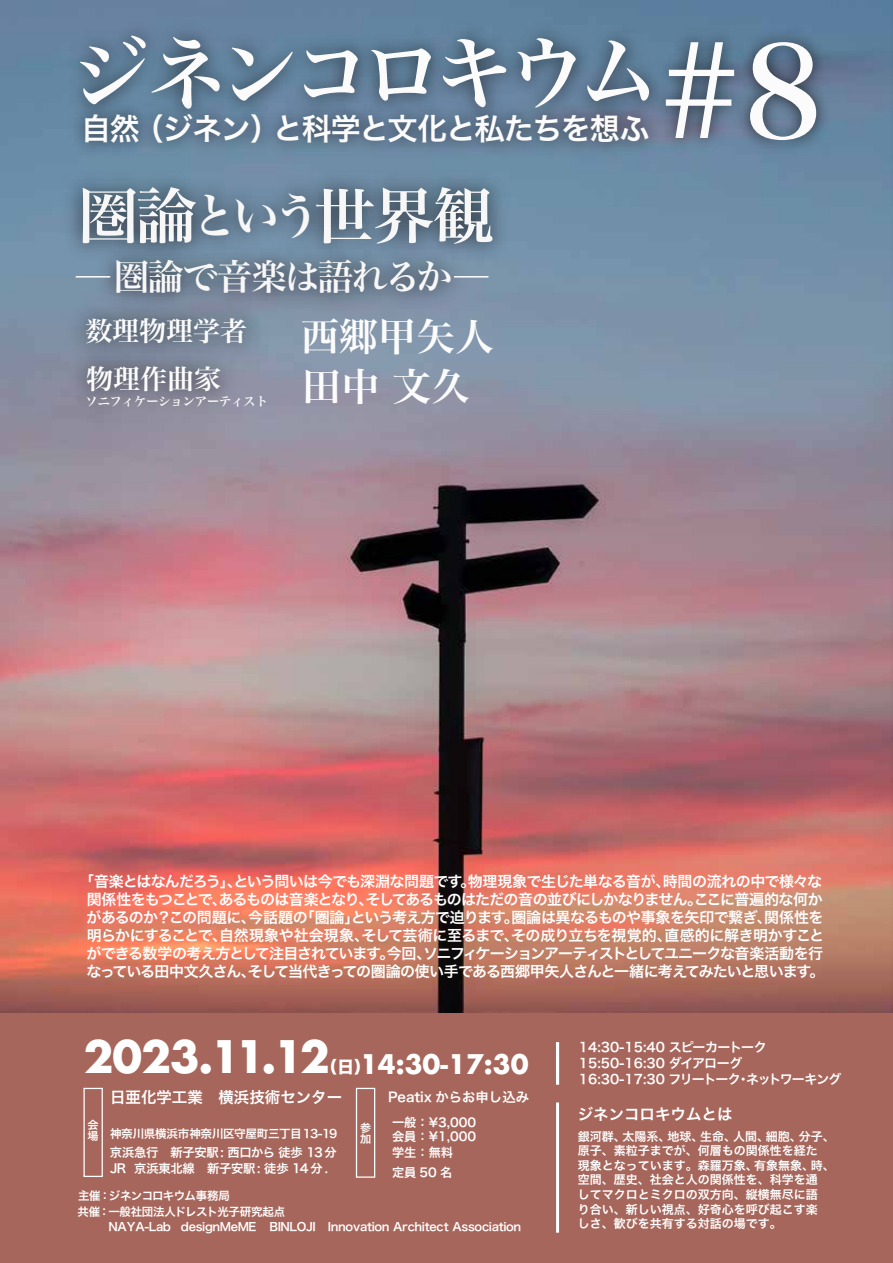
<style>
.page{position:relative;width:893px;height:1263px;background:#fff}
.page>*{position:absolute;margin:0;border:0;box-sizing:border-box;transform-origin:0 0}
.t1{font:127.95px "Hira Min Pro N W6";color:#fbfbfb}
.t2{font:79.95px "Hira Min Pro N W6";letter-spacing:-.095em;color:#fbfbfb}
.t3{font:60.45px "Hira Min Pro N W6";color:#f7f7f7}
.t4{font:700 43.65px "Futura";letter-spacing:-.025em;color:#fff}
.t5{font:38.7px "Hira Min Pro N W6";color:#fcfcfc}
.t6{font:35.55px "Hira Min Pro N W6";letter-spacing:-.04em;color:#f7f7f7}
.t7{font:30.15px "Hira Kaku Pro N W6";letter-spacing:-.05em;color:#fbfbfb}
.t8{font:27px "Hira Min Pro N W6";color:#fcfcfc}
.t9{font:700 26.25px "Futura";color:#fff}
.t10{font:15.45px "Hira Kaku Pro N W6";color:#fff}
.t11{font:15px/18px "Hira Kaku Pro N W6";letter-spacing:-.045em;color:#fff;text-align:center}
.t12{font:13.35px "Hira Kaku Pro N W6";color:#fff}
.t13{font:12.9px/15.6px "Hira Kaku Pro W6";letter-spacing:-.04em;color:#fff}
.t14{font:12.75px "Hira Min Pro N W6";letter-spacing:-.05em;color:#fcfcfc}
.t15{font:12.3px/16px "Hira Kaku Pro N W6";letter-spacing:-.025em;color:#fff}
.t16{font:12.15px/14.2px "Hira Kaku Pro N W6";color:#fff}
.t17{font:12px/14.5px "Hira Kaku Pro N W6";color:#fff}
.t18{font:11.55px "Hira Kaku Pro N W6";letter-spacing:-.03em;color:#fff}
.t19{font:11.55px "Hira Kaku Pro N W6";letter-spacing:-.05em;color:#fff}
.t20{font:11.1px/11.1px "Hira Kaku Pro N W6";color:#fff}
.s1{font-size:48px}
.s2{font-family:"Hira Kaku Std W8";font-weight:400;font-size:16.5px}
</style>
<div class="page">
<div style="left:0;top:967px;width:893px;height:296px;background:#a6665b"></div>
<img style="left:0;top:0;width:893px;height:1013px">
<img style="left:50px;top:8px;width:585px;height:148px">
<img style="left:635px;top:6px;width:209px;height:202px">
<img style="left:60px;top:91px;width:611px;height:85px">
<img style="left:54px;top:288px;width:251px;height:94px">
<img style="left:53px;top:158px;width:467px;height:130px">
<div style="left:83px;top:1088px;width:20px;height:89px;border:1px solid #fff"></div>
<hr style="left:556px;top:1102px;width:3px;height:131px;background:#fff">
<div style="left:356px;top:1088px;width:19px;height:90px;border:1px solid #fff"></div>
<img style="left:56px;top:334px;width:196px;height:95px">
<hr style="left:556px;top:1042px;width:3px;height:43px;background:#fff">
<img style="left:88px;top:232px;width:391px;height:99px">
<hr style="left:76px;top:276px;width:34px;height:2px;background:#fff">
<hr style="left:454px;top:276px;width:34px;height:2px;background:#fff">
<h2 class="t2" style="left:71px;top:2px;width:589px">ジネンコロキウム</h2>
<h3 class="t7" style="left:81px;top:101px;width:570px">自然（ジネン）と科学と文化と私たちを想ふ</h3>
<h1 class="t1" style="left:656px;top:-20px;width:168px">#8</h1>
<h3 class="t3" style="left:78px;top:162px;width:417px">圏論<span class="s1">という</span>世界観</h3>
<h3 class="t6" style="left:114px;top:246px;width:340px">圏論で音楽は語れるか</h3>
<h3 class="t8" style="left:85px;top:307px;width:190px">数理物理学者　</h3>
<h3 class="t5" style="left:301px;top:303px;width:195px">西郷甲矢人</h3>
<h3 class="t8" style="left:86px;top:355px;width:136px">物理作曲家</h3>
<h3 class="t5" style="left:302px;top:353px;width:169px">田中 文久</h3>
<p class="t14" style="left:85px;top:390px;width:184px">ソニフィケーションアーティスト</p>
<p class="t11" style="left:79px;top:872px;width:747px">「音楽とはなんだろう」、という問いは今でも深淵な問題です。物理現象で生じた単なる音が、時間の流れの中で様々な関係性をもつことで、あるものは音楽となり、そしてあるものはただの音の並びにしかなりません。ここに普遍的な何かがあるのか？この問題に、今話題の「圏論」という考え方で迫ります。圏論は異なるものや事象を矢印で繋ぎ、関係性を明らかにすることで、自然現象や社会現象、そして芸術に至るまで、その成り立ちを視覚的、直感的に解き明かすことができる数学の考え方として注目されています。今回、ソニフィケーションアーティストとしてユニークな音楽活動を行なっている田中文久さん、そして当代きっての圏論の使い手である西郷甲矢人さんと一緒に考えてみたいと思います。</p>
<h3 class="t4" style="left:84px;top:1025px;width:248px">2023.11.12</h3>
<h3 class="t9" style="left:320px;top:1045px;width:210px"><span class="s2">（日）</span>14:30-17:30</h3>
<p class="t10" style="left:110px;top:1083px;width:234px">日亜化学工業　横浜技術センター</p>
<p class="t18" style="left:110px;top:1123px;width:229px">神奈川県横浜市神奈川区守屋町三丁目13-19</p>
<p class="t20" style="left:88px;top:1118px;width:12px">会場</p>
<p class="t20" style="left:360px;top:1121px;width:12px">参加</p>
<p class="t15" style="left:110px;top:1144px;width:228px">京浜急行　新子安駅 : 西口から 徒歩 13 分<br>JR 京浜東北線　新子安駅 : 徒歩 14 分 .</p>
<p class="t12" style="left:388px;top:1085px;width:143px">Peatix からお申し込み</p>
<p class="t16" style="left:392px;top:1114px;width:86px">一般：¥3,000会員：¥1,000</p>
<p class="t16" style="left:392px;top:1141px;width:63px;line-height:20.1px">学生：無料定員 50 名</p>
<p class="t19" style="left:78px;top:1185px;width:153px">主催：ジネンコロキウム事務局</p>
<p class="t18" style="left:77px;top:1201px;width:209px">共催：一般社団法人ドレスト光子研究起点</p>
<p class="t18" style="left:181px;top:1217px;width:342px">designMeME BINLOJI Innovation Architect Association</p>
<p class="t18" style="left:108px;top:1217px;width:64px">NAYA-Lab</p>
<p class="t13" style="left:579px;top:1039px;width:264px">14:30-15:40 スピーカートーク<br>15:50-16:30 ダイアローグ<br>16:30-17:30 フリートーク・ネットワーキング</p>
<p class="t10" style="left:578px;top:1100px;width:156px">ジネンコロキウムとは</p>
<p class="t17" style="left:578px;top:1128px;width:258px">銀河群、太陽系、地球、生命、人間、細胞、分子、原子、素粒子までが、何層もの関係性を経た<br>現象となっています。森羅万象、有象無象、時、空間、歴史、社会と人の関係性を、科学を通<br>してマクロとミクロの双方向、縦横無尽に語<br>り合い、新しい視点、好奇心を呼び起こす楽<br>しさ、歓びを共有する対話の場です。</p>
</div>
